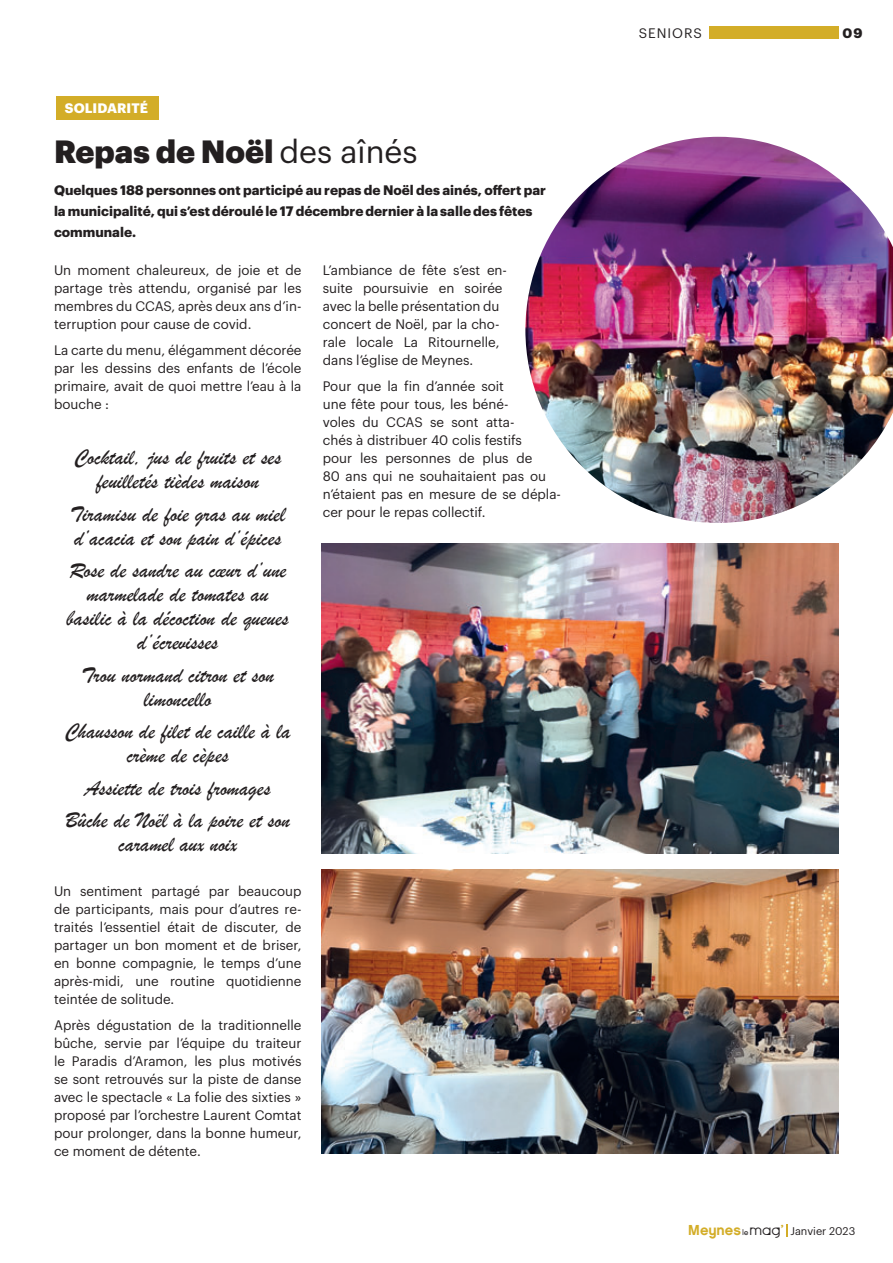
<style>
.page{position:relative;width:893px;height:1263px;background:#fff}
.page>*{position:absolute;margin:0;border:0;box-sizing:border-box;transform-origin:0 0}
.t1{font:900 31.5px "Graphik";color:#231f20}
.t2{font:22.5px/24px "Brush Script";color:#231f20;text-align:center}
.t3{font:13.5px/18px "Graphik";color:#231f20;text-align:justify}
.t4{font:700 13.5px/21px "Graphik";color:#231f20}
.t5{font:700 13.5px "Graphik";color:#fff}
.t6{font:13.5px "Graphik";letter-spacing:.075em;color:#231f20}
.t7{font:10.95px "Graphik";color:#231f20}
.s1{font-weight:400}
.s2{font-family:"Chalet New York Nineteen Eighty";font-size:14.4px;color:#d3ad28}
.s3{font-family:"Harry Plain";font-size:7.95px}
.s4{font-family:"Seraphic Organism";font-size:13.5px}
</style>
<div class="page">
<img style="left:321px;top:870px;width:518px;height:283px">
<img style="left:321px;top:543px;width:518px;height:311px">
<img style="left:525px;top:137px;width:368px;height:386px">
<div style="left:56px;top:96px;width:103px;height:24px;background:#d3ad28"></div>
<div style="left:709px;top:26px;width:130px;height:13px;background:#d3ad28"></div>
<svg style="left:786px;top:1224px;width:1px;height:13px"></svg>
<p class="t5" style="left:65px;top:98px;width:10px">SOLID</p>
<p class="t5" style="left:107px;top:98px;width:19px">ARITÉ</p>
<h1 class="t1" style="left:54px;top:127px;width:365px">Repas de Noël <span class="s1">des aînés</span></h1>
<p class="t4" style="left:54px;top:178px;width:493px">Quelques 188 personnes ont participé au repas de Noël des ainés, offert par la municipalité, qui s’est déroulé le 17 décembre dernier à la salle des fêtes communale.</p>
<p class="t3" style="left:54px;top:260px;width:249px">Un moment chaleureux, de joie et de partage très attendu, organisé par les membres du CCAS, après deux ans d’in&shy;terruption pour cause de covid.</p>
<p class="t3" style="left:54px;top:340px;width:249px">La carte du menu, élégamment décorée par les dessins des enfants de l’école primaire, avait de quoi mettre l’eau à la bouche :</p>
<h2 class="t2" style="left:74px;top:445px;width:209px">Cocktail, jus de fruits et ses feuilletés tièdes maison</h2>
<h2 class="t2" style="left:70px;top:502px;width:216px;text-align:left">Tiramisu de foie gras au miel d’acacia et son pain d’épices</h2>
<h2 class="t2" style="left:67px;top:558px;width:224px">Rose de sandre au cœur d’une marmelade de tomates au basilic à la décoction de queues d’écrevisses</h2>
<h2 class="t2" style="left:81px;top:663px;width:194px">Trou normand citron et son limoncello</h2>
<h2 class="t2" style="left:65px;top:720px;width:227px">Chausson de filet de caille à la crème de cèpes</h2>
<h2 class="t2" style="left:66px;top:772px;width:226px;line-height:32.5px">Assiette de trois fromages<br>Bûche de Noël à la poire et son</h2>
<h2 class="t2" style="left:119px;top:833px;width:120px">caramel aux noix</h2>
<p class="t3" style="left:54px;top:880px;width:249px">Un sentiment partagé par beaucoup de participants, mais pour d’autres re&shy;traités l’essentiel était de discuter, de partager un bon moment et de briser, en bonne compagnie, le temps d’une après-midi, une routine quotidienne teintée de solitude.</p>
<p class="t3" style="left:54px;top:1015px;width:249px">Après dégustation de la traditionnelle bûche, servie par l’équipe du traiteur le Paradis d’Aramon, les plus motivés se sont retrouvés sur la piste de danse avec le spectacle « La folie des sixties » proposé par l’orchestre Laurent Comtat pour prolonger, dans la bonne humeur, ce moment de détente.</p>
<p class="t3" style="left:323px;top:260px;width:186px;text-align:left">L’ambiance de fête s’est en&shy;suite poursuivie en soirée avec la belle présentation du concert de Noël, par la cho&shy;rale locale La Ritournelle, dans l’église de Meynes.</p>
<p class="t3" style="left:323px;top:376px;width:240px;text-align:left">Pour que la fin d’année soit<br>une fête pour tous, les béné-<br>voles du CCAS se sont atta-<br>chés à distribuer 40 colis festifs<br>pour les personnes de plus de<br>80 ans qui ne souhaitaient pas ou n’étaient pas en mesure de se dépla&shy;cer pour le repas collectif.</p>
<p class="t6" style="left:639px;top:23px;width:65px">SENIORS</p>
<p class="t4" style="left:843px;top:22px;width:21px">09</p>
<p class="t7" style="left:688px;top:1222px;width:168px"><span class="s2">Meynes</span> <span class="s3">le</span><span class="s4">Mag</span><sup>’</sup> Janvier 2023</p>
</div>
